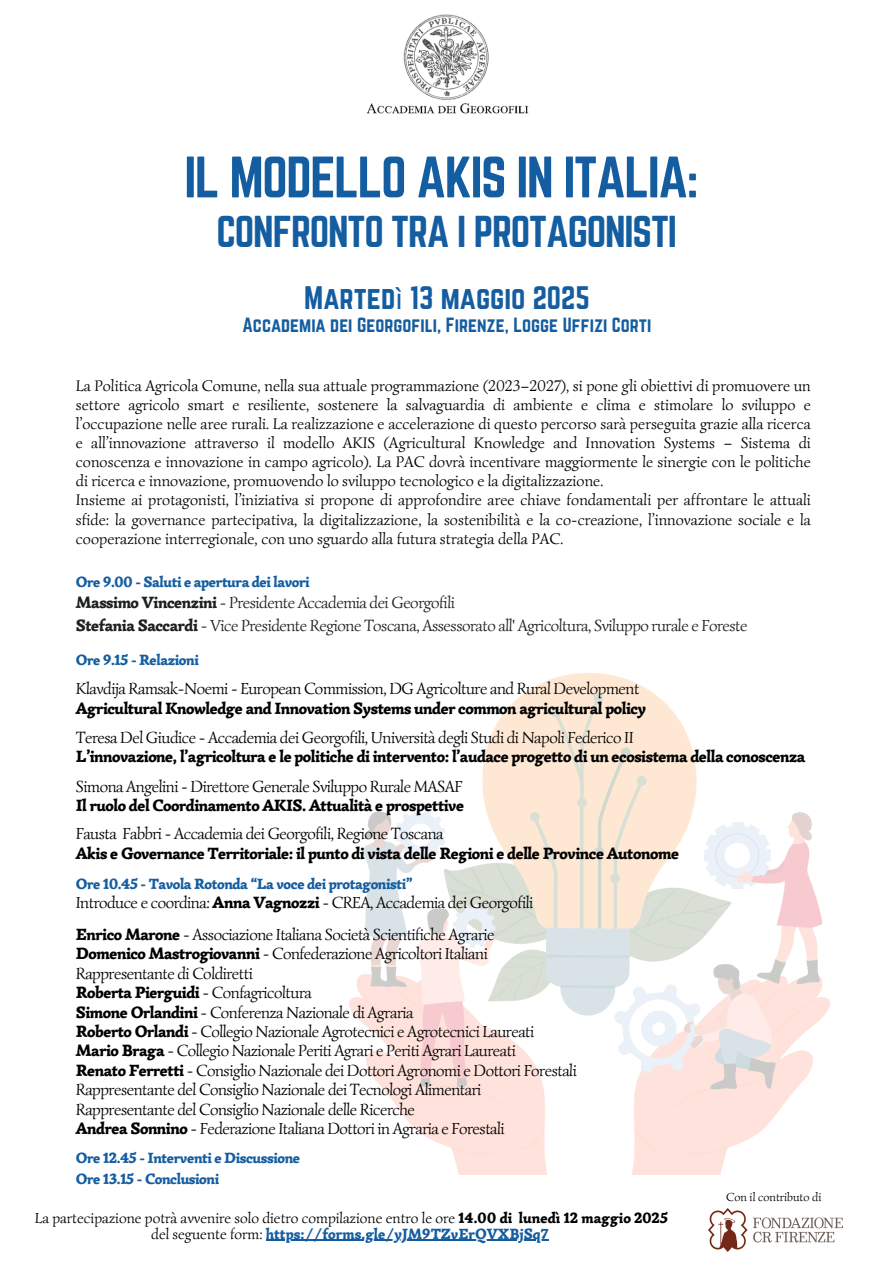
<style>
.page{position:relative;width:894px;height:1264px;background:#fff}
.page>*{position:absolute;margin:0;border:0;box-sizing:border-box;transform-origin:0 0}
.t1{font:51px "Norwester";letter-spacing:-.03em;color:#145da0}
.t2{font:39px "Norwester";letter-spacing:-.03em;color:#145da0}
.t3{font:28.5px "Norwester";color:#145da0}
.t4{font:18px "Norwester";color:#145da0}
.t5{font:16.5px/19.4px "Simonetta";letter-spacing:-.03em;color:#000}
.t6{font:900 16.5px/19.4px "Simonetta";letter-spacing:-.03em;color:#000}
.t7{font:16.5px/22.5px "Simonetta";letter-spacing:-.03em;color:#1c2120}
.t8{font:15.75px/19.2px "Simonetta";color:#000}
.t9{font:900 15px/20.7px "Simonetta";letter-spacing:-.03em;color:#145da0}
.t10{font:15px/15.8px "Simonetta";color:#000;text-align:center}
.t11{font:11.85px "Simonetta";color:#000}
.s1{font-family:"Noto Sans"}
.s2{font-weight:900}
.s3{font-weight:400}
.s4{font-weight:900;color:#145da0}
</style>
<div class="page">
<img style="left:366px;top:14px;width:163px;height:100px">
<img style="left:349px;top:673px;width:481px;height:501px">
<hr style="left:266px;top:1239px;width:282px;height:1px;background:#145da0">
<img style="left:708px;top:1208px;width:134px;height:42px">
<h3 class="t1" style="left:184px;top:146px;width:515px">IL MODELLO AKIS IN ITALIA:</h3>
<h3 class="t2" style="left:216px;top:208px;width:462px">CONFRONTO TRA I PROTAGONISTI</h3>
<p class="t3" style="left:304px;top:281px;width:287px">Marted<span class="s1">ì</span> 13 maggio 2025</p>
<p class="t4" style="left:242px;top:314px;width:410px">Accademia dei Georgofili, Firenze, Logge Uffizi Corti</p>
<h4 class="t8" style="left:76px;top:376px;width:736px">La Politica Agricola Comune, nella sua attuale programmazione (2023–2027), si pone gli obiettivi di promuovere un settore agricolo smart e resiliente, sostenere la salvaguardia di ambiente e clima e stimolare lo sviluppo e l’occupazione nelle aree rurali. La realizzazione e accelerazione di questo percorso sarà perseguita grazie alla ricerca e all’innovazione attraverso il modello AKIS (Agricultural Knowledge and Innovation Systems – Sistema di conoscenza e innovazione in campo agricolo). La PAC dovrà incentivare maggiormente le sinergie con le politiche di ricerca e innovazione, promuovendo lo sviluppo tecnologico e la digitalizzazione.<br>Insieme ai protagonisti, l’iniziativa si propone di approfondire aree chiave fondamentali per affrontare le attuali sfide: la governance partecipativa, la digitalizzazione, la sostenibilità e la co-creazione, l’innovazione sociale e la cooperazione interregionale, con uno sguardo alla futura strategia della PAC.</h4>
<h1 class="t9" style="left:76px;top:571px;width:235px">Ore 9.00 - Saluti e apertura dei lavori</h1>
<h1 class="t7" style="left:76px;top:591px;width:673px"><span class="s2">Massimo Vincenzini</span> - Presidente Accademia dei Georgofili<br><span class="s2">Stefania Saccardi</span> - Vice Presidente Regione Toscana, Assessorato all' Agricoltura, Sviluppo rurale e Foreste</h1>
<h2 class="t9" style="left:76px;top:649px;width:124px">Ore 9.15 - Relazioni</h2>
<h4 class="t5" style="left:76px;top:679px;width:571px">Klavdija Ramsak-Noemi - European Commission, DG Agricolture and Rural Development<br><span class="s2">Agricultural Knowledge and Innovation Systems under common agricultural policy</span></h4>
<h2 class="t6" style="left:76px;top:727px;width:731px"><span class="s3">Teresa Del Giudice - Accademia dei Georgofili, Università degli Studi di Napoli Federico II<br></span>L’innovazione, l’agricoltura e le politiche di intervento: l’audace progetto di un ecosistema della conoscenza</h2>
<h3 class="t5" style="left:76px;top:776px;width:390px">Simona Angelini - Direttore Generale Sviluppo Rurale MASAF<br><span class="s2">Il ruolo del Coordinamento AKIS. Attualità e prospettive</span></h3>
<h2 class="t6" style="left:76px;top:824px;width:604px"><span class="s3">Fausta Fabbri - Accademia dei Georgofili, Regione Toscana<br></span>Akis e Governance Territoriale: il punto di vista delle Regioni e delle Province Autonome</h2>
<h2 class="t9" style="left:76px;top:874px;width:338px">Ore 10.45 - Tavola Rotonda “La voce dei protagonisti”</h2>
<h2 class="t5" style="left:76px;top:892px;width:459px">Introduce e coordina: <span class="s2">Anna Vagnozzi</span> - CREA, Accademia dei Georgofili</h2>
<h2 class="t5" style="left:76px;top:924px;width:502px"><span class="s2">Enrico Marone</span> - Associazione Italiana Società Scientifiche Agrarie<br><span class="s2">Domenico Mastrogiovanni</span> - Confederazione Agricoltori Italiani Rappresentante di Coldiretti<br><span class="s2">Roberta Pierguidi</span> - Confagricoltura<br><span class="s2">Simone Orlandini</span> - Conferenza Nazionale di Agraria<br><span class="s2">Roberto Orlandi</span> - Collegio Nazionale Agrotecnici e Agrotecnici Laureati <span class="s2">Mario Braga</span> - Collegio Nazionale Periti Agrari e Periti Agrari Laureati<br><span class="s2">Renato Ferretti</span> - Consiglio Nazionale dei Dottori Agronomi e Dottori Forestali Rappresentante del Consiglio Nazionale dei Tecnologi Alimentari</h2>
<h2 class="t5" style="left:76px;top:1099px;width:340px">Rappresentante del Consiglio Nazionale delle Ricerche</h2>
<h4 class="t5" style="left:76px;top:1118px;width:430px"><span class="s2">Andrea Sonnino</span> - Federazione Italiana Dottori in Agraria e Forestali</h4>
<p class="t9" style="left:76px;top:1147px;width:226px">Ore 12.45 - Interventi e Discussione<br>Ore 13.15 - Conclusioni</p>
<h2 class="t10" style="left:35px;top:1209px;width:634px">La partecipazione potrà avvenire solo dietro compilazione entro le ore <span class="s2">14.00 di lunedì 12 maggio 2025 </span>del seguente form: <span class="s4">https://forms.gle/yJM9TZvErQVXBjSq7</span></h2>
<p class="t11" style="left:726px;top:1189px;width:97px">Con il contributo di</p>
</div>
